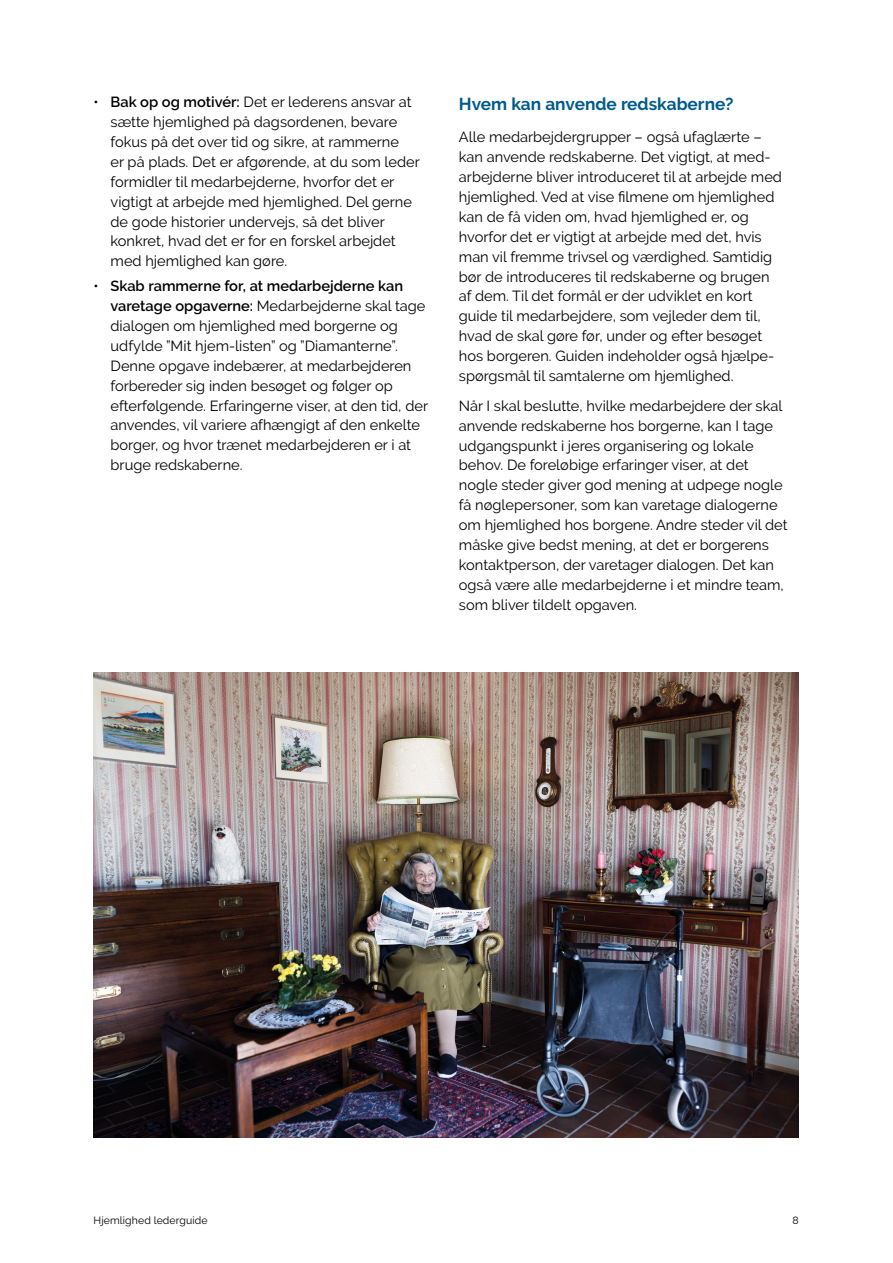
<style>
.page{position:relative;width:893px;height:1263px;background:#fff}
.page>*{position:absolute;margin:0;border:0;box-sizing:border-box;transform-origin:0 0}
.Mellemrubrik{font:700 17.25px "Raleway";color:#005a8d}
.Brødtekst{font:14.7px/19.8px "Raleway";color:#000}
.t1{font:10.5px "Raleway";letter-spacing:.01em;color:#000}
.s1{font-weight:600}
</style>
<div class="page">
<img style="left:94px;top:673px;width:705px;height:464px">
<p class="Brødtekst" style="left:111px;top:92px;width:311px;text-indent:-17px">• <span class="s1">Bak op og motivér:</span> Det er lederens ansvar at sætte hjemlighed på dagsordenen, bevare fokus på det over tid og sikre, at rammerne<br>er på plads. Det er afgørende, at du som leder formidler til medarbejderne, hvorfor det er vigtigt at arbejde med hjemlighed. Del gerne de gode historier undervejs, så det bliver konkret, hvad det er for en forskel arbejdet med hjemlighed kan gøre.</p>
<p class="Brødtekst" style="left:111px;top:276px;width:319px;text-indent:-17px">• <span class="s1">Skab rammerne for, at medarbejderne kan varetage opgaverne:</span> Medarbejderne skal tage dialogen om hjemlighed med borgerne og udfylde ”Mit hjem-listen” og ”Diamanterne”.<br>Denne opgave indebærer, at medarbejderen forbereder sig inden besøget og følger op efterfølgende. Erfaringerne viser, at den tid, der anvendes, vil variere afhængigt af den enkelte borger, og hvor trænet medarbejderen er i at bruge redskaberne.</p>
<p class="Mellemrubrik" style="left:459px;top:94px;width:276px">Hvem kan anvende redskaberne?</p>
<p class="Brødtekst" style="left:459px;top:127px;width:325px">Alle medarbejdergrupper – også ufaglærte – kan anvende redskaberne. Det vigtigt, at med&shy;arbejderne bliver introduceret til at arbejde med hjemlighed. Ved at vise filmene om hjemlighed kan de få viden om, hvad hjemlighed er, og hvorfor det er vigtigt at arbejde med det, hvis man vil fremme trivsel og værdighed. Samtidig bør de introduceres til redskaberne og brugen af dem. Til det formål er der udviklet en kort guide til medarbejdere, som vejleder dem til, hvad de skal gøre før, under og efter besøget hos borgeren. Guiden indeholder også hjælpe&shy;spørgsmål til samtalerne om hjemlighed.</p>
<p class="Brødtekst" style="left:459px;top:396px;width:330px">Når I skal beslutte, hvilke medarbejdere der skal anvende redskaberne hos borgerne, kan I tage udgangspunkt i jeres organisering og lokale behov. De foreløbige erfaringer viser, at det nogle steder giver god mening at udpege nogle få nøglepersoner, som kan varetage dialogerne om hjemlighed hos borgene. Andre steder vil det måske give bedst mening, at det er borgerens kontaktperson, der varetager dialogen. Det kan også være alle medarbejderne i et mindre team, som bliver tildelt opgaven.</p>
<p class="t1" style="left:94px;top:1214px;width:115px">Hjemlighed lederguide</p>
<p class="t1" style="left:792px;top:1214px;width:8px">8</p>
</div>
